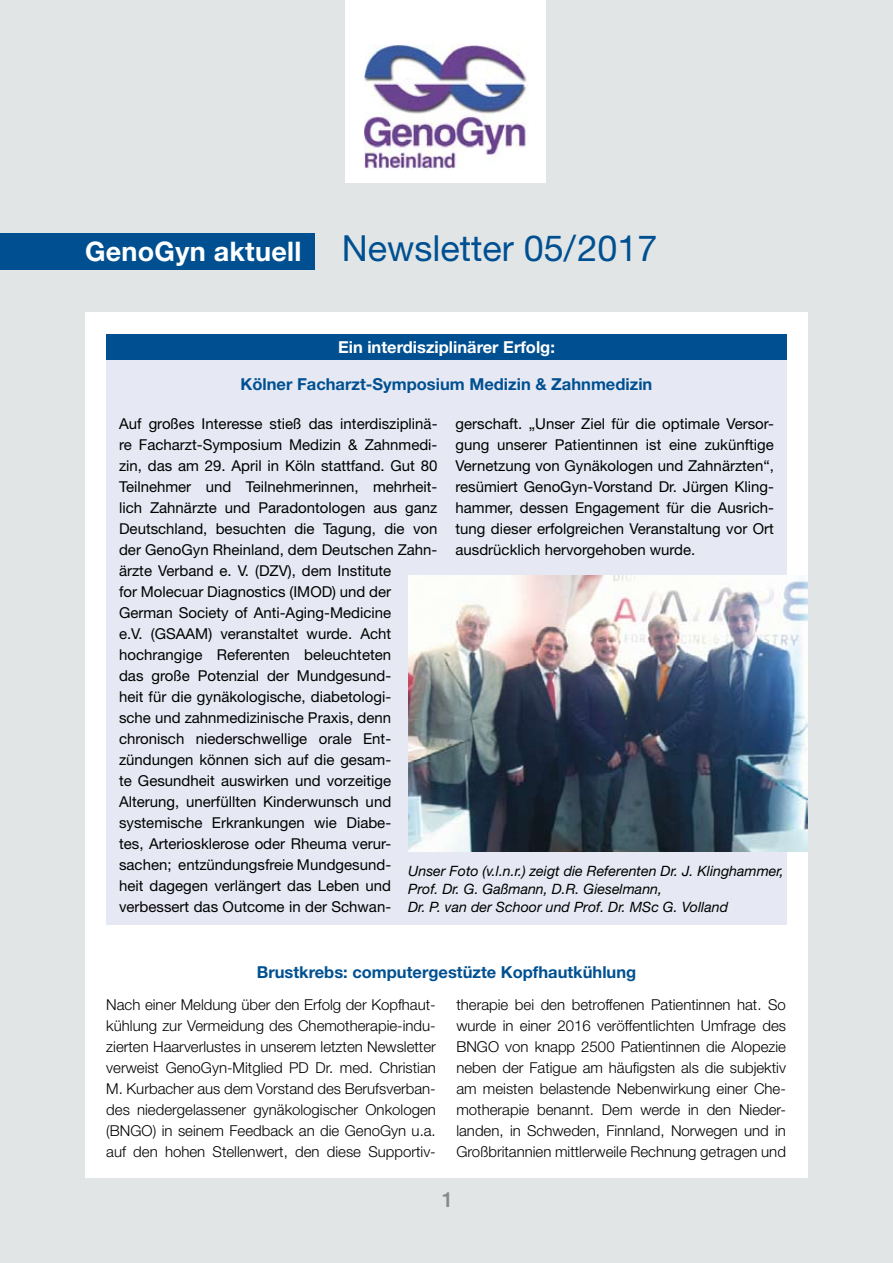
<style>
.page{position:relative;width:893px;height:1263px;background:#e1e5e6}
.page>*{position:absolute;margin:0;border:0;box-sizing:border-box;transform-origin:0 0}
.t1{font:36px "Helvetica Neue";color:#005091}
.t2{font:500 21px "Helvetica Neue";color:#87888a}
.t3{font:700 16.5px "Helvetica Neue";color:#005091}
.t4{font:700 16.5px "Helvetica Neue";color:#fff}
.t5{font:15px/21px "Helvetica Neue";color:#000}
.t6{font:300 15px/21px "Helvetica Neue";color:#000;text-align:justify}
.t7{font:italic 14.25px/18px "Helvetica Neue";color:#000}
.s1{font-weight:700;font-size:27px;color:#fff}
</style>
<div class="page">
<div style="left:85px;top:313px;width:723px;height:865px;background:#fff"></div>
<div style="left:0;top:233px;width:315px;height:37px;background:#005091"></div>
<div style="left:345px;top:0;width:201px;height:182px;background:#fff"></div>
<img style="left:365px;top:44px;width:163px;height:126px">
<div style="left:106px;top:347px;width:681px;height:577px;background:#e6e9f3"></div>
<div style="left:106px;top:334px;width:681px;height:26px;background:#005091"></div>
<img style="left:408px;top:576px;width:400px;height:276px">
<h1 class="t1" style="left:85px;top:227px;width:574px"><span class="s1">GenoGyn aktuell</span> Newsletter 05/2017</h1>
<p class="t4" style="left:338px;top:337px;width:218px">Ein interdisziplinärer Erfolg:</p>
<p class="t3" style="left:241px;top:374px;width:413px">Kölner Facharzt-Symposium Medizin &amp; Zahnmedizin</p>
<p class="t5" style="left:119px;top:412px;width:320px">Auf großes Interesse stieß das interdisziplinä&shy;re Facharzt-Symposium Medizin &amp; Zahnmedi&shy;zin, das am 29. April in Köln stattfand. Gut 80<br>Teilnehmer und Teilnehmerinnen, mehrheit&shy;lich Zahnärzte und Paradontologen aus ganz Deutschland, besuchten die Tagung, die von der GenoGyn Rheinland, dem Deutschen Zahn&shy;ärzte Verband e. V. (DZV), dem Institute<br>for Molecuar Diagnostics (IMOD) und der German Society of Anti-Aging-Medicine<br>e.V. (GSAAM) veranstaltet wurde. Acht hochrangige Referenten beleuchteten<br>das große Potenzial der Mundgesund-<br>heit für die gynäkologische, diabetologi-<br>sche und zahnmedizinische Praxis, denn chronisch niederschwellige orale Ent&shy;zündungen können sich auf die gesam-<br>te Gesundheit auswirken und vorzeitige Alterung, unerfüllten Kinderwunsch und systemische Erkrankungen wie Diabe-<br>tes, Arteriosklerose oder Rheuma verur&shy;sachen; entzündungsfreie Mundgesund-<br>heit dagegen verlängert das Leben und verbessert das Outcome in der Schwan-</p>
<p class="t5" style="left:455px;top:412px;width:320px;text-align:justify">gerschaft. „Unser Ziel für die optimale Versor&shy;gung unserer Patientinnen ist eine zukünftige Vernetzung von Gynäkologen und Zahnärzten“, resümiert GenoGyn-Vorstand Dr. Jürgen Kling&shy;hammer, dessen Engagement für die Ausrich&shy;tung dieser erfolgreichen Veranstaltung vor Ort ausdrücklich hervorgehoben wurde.</p>
<p class="t7" style="left:408px;top:861px;width:377px">Unser Foto (v.l.n.r.) zeigt die Referenten Dr. J. Klinghammer,<br>Prof. Dr. G. Gaßmann, D.R. Gieselmann,<br>Dr. P. van der Schoor und Prof. Dr. MSc G. Volland</p>
<p class="t3" style="left:257px;top:962px;width:381px">Brustkrebs: computergestüzte Kopfhautkühlung</p>
<p class="t6" style="left:106px;top:994px;width:331px">Nach einer Meldung über den Erfolg der Kopfhaut&shy;kühlung zur Vermeidung des Chemotherapie-indu&shy;zierten Haarverlustes in unserem letzten Newsletter verweist GenoGyn-Mitglied PD Dr. med. Christian M. Kurbacher aus dem Vorstand des Berufsverban&shy;des niedergelassener gynäkologischer Onkologen (BNGO) in seinem Feedback an die GenoGyn u.a. auf den hohen Stellenwert, den diese Supportiv-</p>
<p class="t6" style="left:456px;top:993px;width:331px">therapie bei den betroffenen Patientinnen hat. So wurde in einer 2016 veröffentlichten Umfrage des BNGO von knapp 2500 Patientinnen die Alopezie neben der Fatigue am häufigsten als die subjektiv am meisten belastende Nebenwirkung einer Che&shy;motherapie benannt. Dem werde in den Nieder&shy;landen, in Schweden, Finnland, Norwegen und in Großbritannien mittlerweile Rechnung getragen und</p>
<h2 class="t2" style="left:442px;top:1187px;width:13px">1</h2>
</div>
